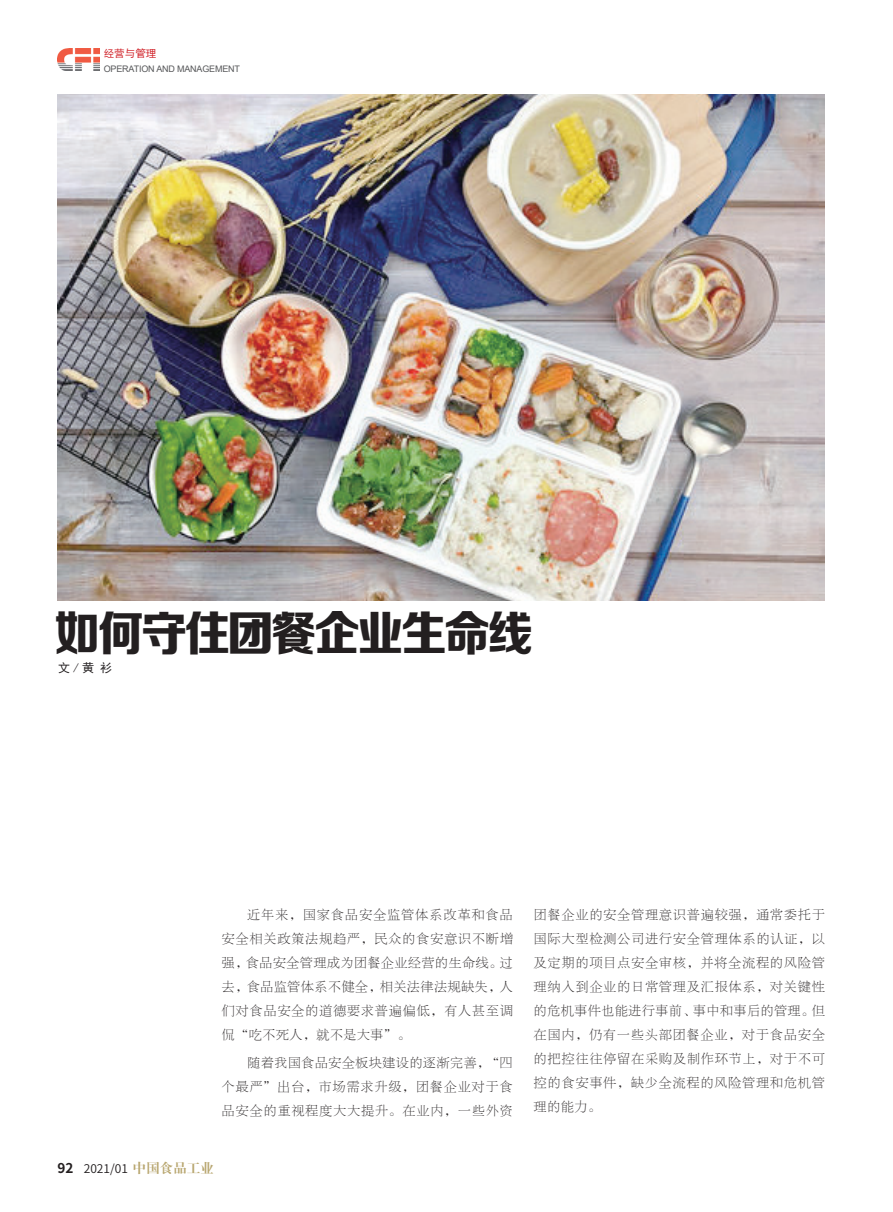
<style>
.page{position:relative;width:893px;height:1212px;background:#fff}
.page>*{position:absolute;margin:0;border:0;box-sizing:border-box;transform-origin:0 0}
.t1{font:48px "FZZDHJW GB1 0";letter-spacing:-.06em;color:#231f20;scale:.96 1}
.t2{font:12.75px/24px "FZBSK GBK1 0";letter-spacing:.09em;color:#231f20;text-align:justify}
.t3{font:12px "Source Han Sans CN";color:#231f20}
.t4{font:12px "Sim Hei";color:#231f20}
.t5{font:10.5px "Sim Hei";color:#d1232a}
.t6{font:9px "Arial";letter-spacing:-.02em;color:#57585a}
.s1{font-weight:700;font-size:13.5px}
.s2{font-family:"H Ya 4 gj";font-size:13.5px;color:#b8a66f}
</style>
<div class="page">
<img style="left:57px;top:49px;width:42px;height:21px">
<img style="left:58px;top:95px;width:767px;height:505px">
<p class="t5" style="left:104px;top:48px;width:54px">经营与管理</p>
<p class="t6" style="left:104px;top:62px;width:138px">OPERATION AND MANAGEMENT</p>
<h1 class="t1" style="left:54px;top:607px;width:500px">如何守住团餐企业生命线</h1>
<p class="t4" style="left:58px;top:661px;width:55px">文/黄 衫</p>
<p class="t2" style="left:222px;top:903px;width:292px;text-indent:26px">近年来，国家食品安全监管体系改革和食品安全相关政策法规趋严，民众的食安意识不断增强，食品安全管理成为团餐企业经营的生命线。过去，食品监管体系不健全，相关法律法规缺失，人们对食品安全的道德要求普遍偏低，有人甚至调侃“吃不死人，就不是大事”。</p>
<p class="t2" style="left:222px;top:1051px;width:292px;text-indent:26px">随着我国食品安全板块建设的逐渐完善，“四个最严”出台，市场需求升级，团餐企业对于食品安全的重视程度大大提升。在业内，一些外资</p>
<p class="t3" style="left:58px;top:1161px;width:158px"><span class="s1">92</span> 2021/01 <span class="s2">中国食品工业</span></p>
<p class="t2" style="left:534px;top:903px;width:292px">团餐企业的安全管理意识普遍较强，通常委托于国际大型检测公司进行安全管理体系的认证，以及定期的项目点安全审核，并将全流程的风险管理纳入到企业的日常管理及汇报体系，对关键性的危机事件也能进行事前、事中和事后的管理。但在国内，仍有一些头部团餐企业，对于食品安全的把控往往停留在采购及制作环节上，对于不可控的食安事件，缺少全流程的风险管理和危机管理的能力。</p>
</div>
